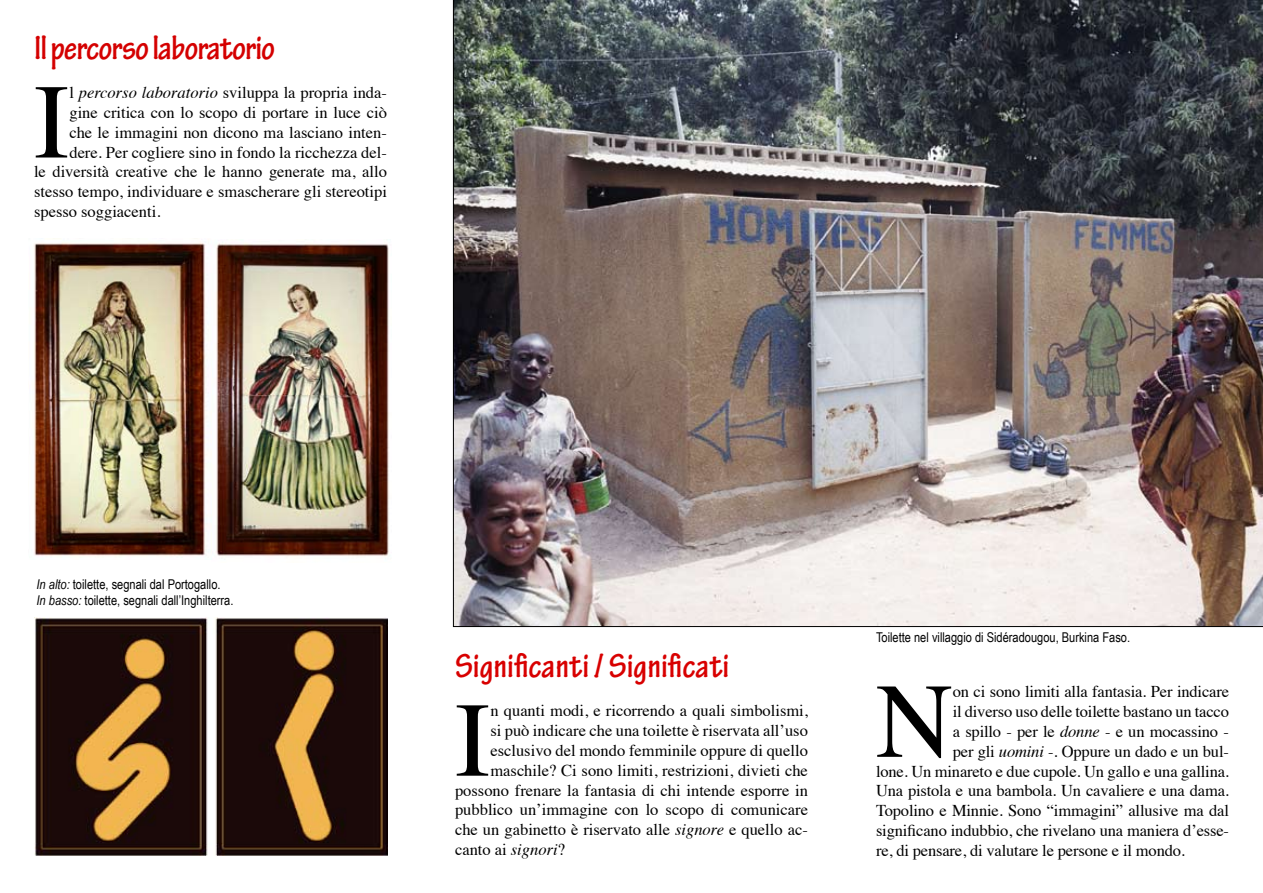
<style>
.page{position:relative;width:1263px;height:893px;background:#fff}
.page>*{position:absolute;margin:0;border:0;box-sizing:border-box;transform-origin:0 0}
.t1{font:106.35px "Times";color:#000}
.t2{font:700 condensed 36px "Tekton Pro";color:#d80000}
.t3{font:700 condensed 36px "Tekton Pro";letter-spacing:-.025em;color:#d40000}
.t4{font:16.5px "Times";color:#000}
.t5{font:13.5px/16.2px "Arial Narrow";color:#000}
.s1{font-style:italic}
</style>
<div class="page">
<img style="left:453px;top:0;width:810px;height:627px">
<img style="left:216px;top:243px;width:173px;height:314px">
<img style="left:34px;top:242px;width:173px;height:315px">
<img style="left:35px;top:618px;width:352px;height:237px">
<h2 class="t3" style="left:34px;top:26px;width:243px">Il percorso laboratorio</h2>
<h1 class="t1" style="left:34px;top:22px;width:37px">I</h1>
<p class="t4" style="left:69px;top:77px;width:319px">l <span class="s1">percorso laboratorio</span> sviluppa la propria inda-</p>
<p class="t4" style="left:69px;top:97px;width:319px">gine critica con lo scopo di portare in luce ciò</p>
<p class="t4" style="left:69px;top:117px;width:319px">che le immagini non dicono ma lasciano inten-</p>
<p class="t4" style="left:69px;top:137px;width:319px">dere. Per cogliere sino in fondo la ricchezza del-</p>
<p class="t4" style="left:34px;top:156px;width:354px">le diversità creative che le hanno generate ma, allo</p>
<p class="t4" style="left:34px;top:176px;width:354px">stesso tempo, individuare e smascherare gli stereotipi</p>
<p class="t4" style="left:34px;top:196px;width:128px">spesso soggiacenti.</p>
<p class="t5" style="left:37px;top:576px;width:198px"><span class="s1">In alto:</span> toilette, segnali dal Portogallo.<br><span class="s1">In basso:</span> toilette, segnali dall’Inghilterra.</p>
<h2 class="t2" style="left:455px;top:644px;width:276px">Significanti / Significati</h2>
<h1 class="t1" style="left:455px;top:640px;width:37px">I</h1>
<p class="t4" style="left:490px;top:695px;width:319px">n quanti modi, e ricorrendo a quali simbolismi,</p>
<p class="t4" style="left:490px;top:715px;width:319px">si può indicare che una toilette è riservata all’uso</p>
<p class="t4" style="left:490px;top:735px;width:319px">esclusivo del mondo femminile oppure di quello</p>
<p class="t4" style="left:490px;top:755px;width:319px">maschile? Ci sono limiti, restrizioni, divieti che</p>
<p class="t4" style="left:455px;top:774px;width:354px">possono frenare la fantasia di chi intende esporre in</p>
<p class="t4" style="left:455px;top:794px;width:354px">pubblico un’immagine con lo scopo di comunicare</p>
<p class="t4" style="left:455px;top:814px;width:354px">che un gabinetto è riservato alle <span class="s1">signore</span> e quello ac-</p>
<p class="t4" style="left:455px;top:834px;width:111px">canto ai <span class="s1">signori</span>?</p>
<p class="t5" style="left:876px;top:628px;width:256px">Toilette nel villaggio di Sidéradougou, Burkina Faso.</p>
<h1 class="t1" style="left:876px;top:622px;width:78px">N</h1>
<p class="t4" style="left:953px;top:676px;width:278px">on ci sono limiti alla fantasia. Per indicare</p>
<p class="t4" style="left:953px;top:696px;width:278px">il diverso uso delle toilette bastano un tacco</p>
<p class="t4" style="left:953px;top:716px;width:278px">a spillo - per le <span class="s1">donne</span> - e un mocassino -</p>
<p class="t4" style="left:953px;top:736px;width:278px">per gli <span class="s1">uomini</span> -. Oppure un dado e un bul-</p>
<p class="t4" style="left:876px;top:756px;width:355px">lone. Un minareto e due cupole. Un gallo e una gallina.</p>
<p class="t4" style="left:876px;top:775px;width:355px">Una pistola e una bambola. Un cavaliere e una dama.</p>
<p class="t4" style="left:876px;top:795px;width:354px">Topolino e Minnie. Sono “immagini” allusive ma dal</p>
<p class="t4" style="left:876px;top:815px;width:354px">significano indubbio, che rivelano una maniera d’esse-</p>
<p class="t4" style="left:876px;top:835px;width:311px">re, di pensare, di valutare le persone e il mondo.</p>
</div>
